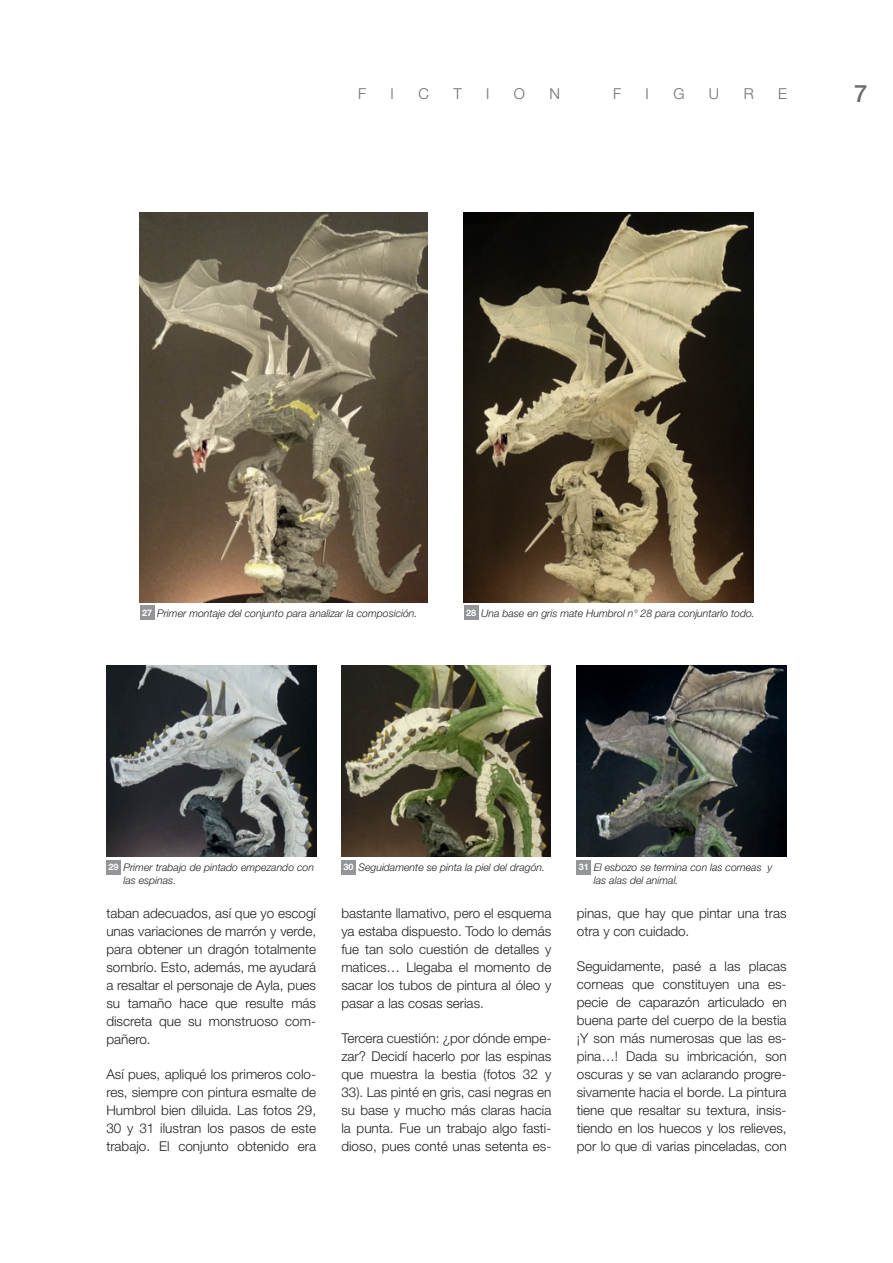
<style>
.page{position:relative;width:893px;height:1263px;background:#fff}
.page>*{position:absolute;margin:0;border:0;box-sizing:border-box;transform-origin:0 0}
.t1{font:500 24px "Helvetica Neue LT Std";color:#6c6d70}
.t2{font:300 15px "Helvetica Neue LT Std";color:#6c6d70}
.Tx_Corrido{font:300 13.5px/18px "Helvetica Neue LT Std";color:#231f20;text-align:justify}
.Pies_de_Foto{font:italic 300 10.5px/12.6px "Helvetica Neue LT Std";color:#231f20}
.t3{font:700 9px "Helvetica Neue LT Std";color:#fff}
</style>
<div class="page">
<img style="left:464px;top:213px;width:289px;height:390px">
<img style="left:140px;top:213px;width:288px;height:390px">
<img style="left:107px;top:666px;width:209px;height:191px">
<img style="left:341px;top:666px;width:209px;height:191px">
<img style="left:577px;top:666px;width:209px;height:191px">
<div style="left:464px;top:606px;width:14px;height:14px;background:#939598"></div>
<div style="left:106px;top:860px;width:14px;height:14px;background:#939598"></div>
<div style="left:341px;top:860px;width:15px;height:14px;background:#939598"></div>
<div style="left:577px;top:860px;width:14px;height:14px;background:#939598"></div>
<div style="left:140px;top:606px;width:14px;height:14px;background:#939598"></div>
<p class="t2" style="left:358px;top:84px;width:10px">F</p>
<p class="t2" style="left:391px;top:84px;width:5px">I</p>
<p class="t2" style="left:418px;top:84px;width:12px">C</p>
<p class="t2" style="left:453px;top:84px;width:10px">T</p>
<p class="t2" style="left:486px;top:84px;width:5px">I</p>
<p class="t2" style="left:514px;top:84px;width:13px">O</p>
<p class="t2" style="left:549px;top:84px;width:12px">N</p>
<p class="t2" style="left:613px;top:84px;width:10px">F</p>
<p class="t2" style="left:646px;top:84px;width:5px">I</p>
<p class="t2" style="left:673px;top:84px;width:13px">G</p>
<p class="t2" style="left:709px;top:84px;width:12px">U</p>
<p class="t2" style="left:744px;top:84px;width:12px">R</p>
<p class="t2" style="left:778px;top:84px;width:10px">E</p>
<p class="t1" style="left:854px;top:79px;width:15px">7</p>
<p class="t3" style="left:142px;top:607px;width:12px">27</p>
<p class="Pies_de_Foto" style="left:157px;top:607px;width:262px">Primer montaje del conjunto para analizar la composición.</p>
<p class="t3" style="left:466px;top:607px;width:12px">28</p>
<p class="Pies_de_Foto" style="left:481px;top:607px;width:275px">Una base en gris mate Humbrol n° 28 para conjuntarlo todo.</p>
<p class="t3" style="left:108px;top:861px;width:12px">29</p>
<p class="Pies_de_Foto" style="left:123px;top:861px;width:192px">Primer trabajo de pintado empezando con las espinas.</p>
<p class="t3" style="left:343px;top:861px;width:12px">30</p>
<p class="Pies_de_Foto" style="left:358px;top:861px;width:188px">Seguidamente se pinta la piel del dragón.</p>
<p class="t3" style="left:579px;top:861px;width:12px">31</p>
<p class="Pies_de_Foto" style="left:594px;top:861px;width:180px">El esbozo se termina con las corneas y las alas del animal.</p>
<p class="Tx_Corrido" style="left:106px;top:904px;width:211px">taban adecuados, así que yo escogí unas variaciones de marrón y verde, para obtener un dragón totalmente sombrío. Esto, además, me ayudará a resaltar el personaje de Ayla, pues su tamaño hace que resulte más discreta que su monstruoso com&shy;pañero.</p>
<p class="Tx_Corrido" style="left:106px;top:1065px;width:211px">Así pues, apliqué los primeros colo&shy;res, siempre con pintura esmalte de Humbrol bien diluida. Las fotos 29, 30 y 31 ilustran los pasos de este trabajo. El conjunto obtenido era</p>
<p class="Tx_Corrido" style="left:341px;top:904px;width:212px">bastante llamativo, pero el esquema ya estaba dispuesto. Todo lo demás fue tan solo cuestión de detalles y matices… Llegaba el momento de sacar los tubos de pintura al óleo y pasar a las cosas serias.</p>
<p class="Tx_Corrido" style="left:341px;top:1029px;width:212px">Tercera cuestión: ¿por dónde empe&shy;zar? Decidí hacerlo por las espinas que muestra la bestia (fotos 32 y 33). Las pinté en gris, casi negras en su base y mucho más claras hacia la punta. Fue un trabajo algo fasti&shy;dioso, pues conté unas setenta es-</p>
<p class="Tx_Corrido" style="left:577px;top:904px;width:211px">pinas, que hay que pintar una tras otra y con cuidado.</p>
<p class="Tx_Corrido" style="left:577px;top:957px;width:211px">Seguidamente, pasé a las placas corneas que constituyen una es&shy;pecie de caparazón articulado en buena parte del cuerpo de la bestia ¡Y son más numerosas que las es&shy;pina…! Dada su imbricación, son oscuras y se van aclarando progre&shy;sivamente hacia el borde. La pintura tiene que resaltar su textura, insis&shy;tiendo en los huecos y los relieves, por lo que di varias pinceladas, con</p>
</div>
